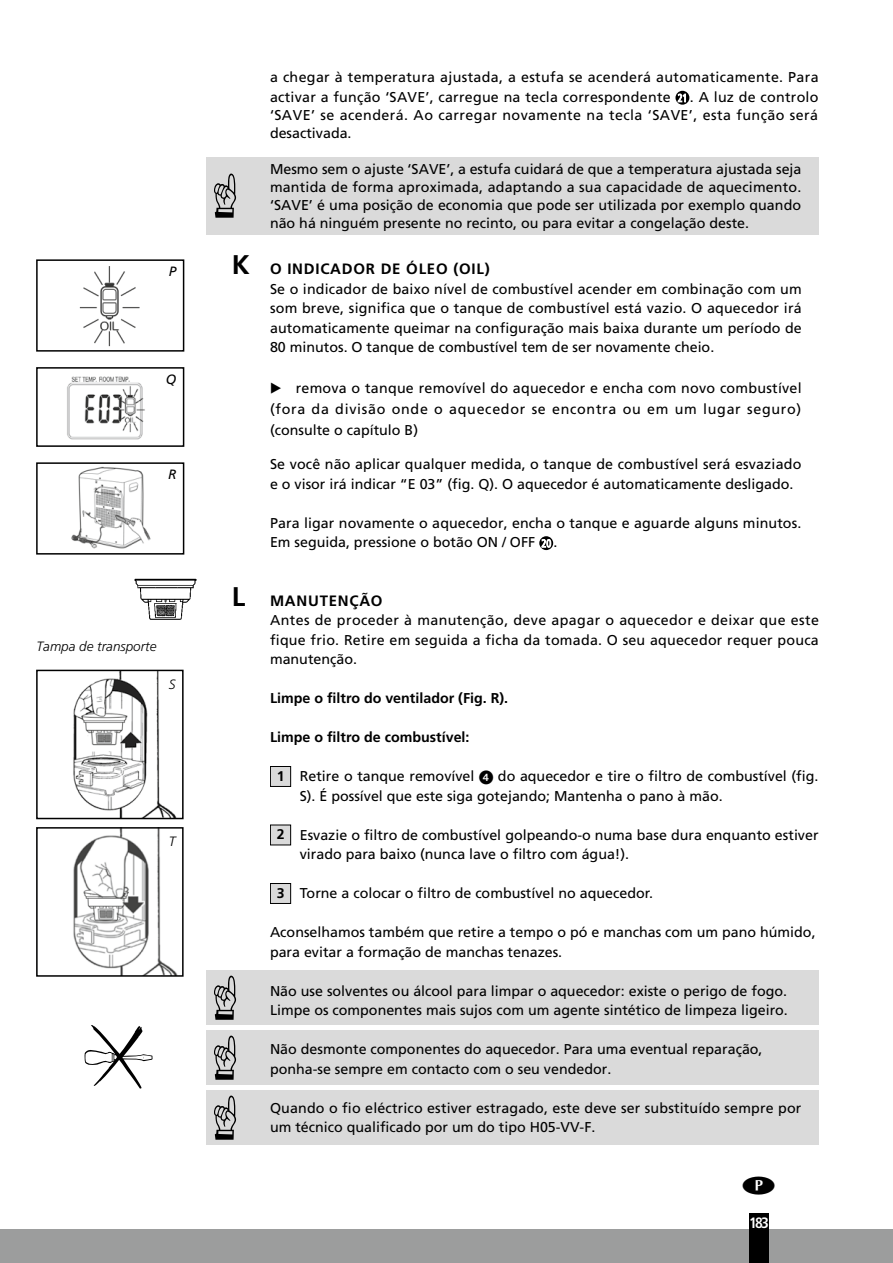
<style>
.page{position:relative;width:893px;height:1263px;background:#fff}
.page>*{position:absolute;margin:0;border:0;box-sizing:border-box;transform-origin:0 0}
.t1{font:700 15px "Frutiger";letter-spacing:.05em;color:#000}
.t2{font:700 condensed 15px "Frutiger";color:#fff}
.t3{font:14.25px/19.5px "Frutiger";color:#000}
.t4{font:14.25px/19.5px "Frutiger";letter-spacing:.025em;color:#000}
.t5{font:14.25px/18px "Frutiger";letter-spacing:.03em;color:#000}
.t6{font:700 14.25px "Frutiger";color:#000}
.t7{font:italic 300 13.5px "Frutiger CE";color:#000}
.t8{font:italic 13.5px "Frutiger LT Std";color:#000}
.t9{font:italic 300 13.5px "Frutiger LT Std";color:#000}
.s1{font-family:"Frutiger LT Std";font-stretch:condensed;font-size:11.1px;color:#fff}
.s2{font-size:27px}
.s3{font-family:"European Pi Three"}
.s4{font-weight:700;font-size:14.1px}
</style>
<div class="page">
<div style="left:0;top:1229px;width:893px;height:34px;background:#9c9d9d"></div>
<div style="left:749px;top:1213px;width:20px;height:50px;background:#000"></div>
<div style="left:206px;top:971px;width:613px;height:54px;background:#dadada"></div>
<div style="left:206px;top:1090px;width:613px;height:55px;background:#dadada"></div>
<div style="left:206px;top:1030px;width:613px;height:55px;background:#dadada"></div>
<div style="left:206px;top:157px;width:613px;height:77px;background:#dadada"></div>
<div style="left:675px;top:91px;width:14px;height:14px;background:#000;border-radius:50%"></div>
<div style="left:539px;top:536px;width:14px;height:14px;background:#000;border-radius:50%"></div>
<div style="left:270px;top:766px;width:21px;height:20px;background:#dadada"></div>
<div style="left:270px;top:766px;width:21px;height:21px;border:1px solid #000"></div>
<div style="left:270px;top:825px;width:21px;height:20px;background:#dadada"></div>
<div style="left:270px;top:825px;width:21px;height:20px;border:1px solid #000"></div>
<div style="left:270px;top:883px;width:21px;height:20px;background:#dadada"></div>
<div style="left:270px;top:883px;width:21px;height:21px;border:1px solid #000"></div>
<img style="left:67px;top:376px;width:78px;height:64px">
<div style="left:36px;top:367px;width:148px;height:80px;border:2px solid #000"></div>
<svg style="left:84px;top:1025px;width:69px;height:64px"></svg>
<img style="left:71px;top:466px;width:80px;height:83px">
<div style="left:36px;top:462px;width:148px;height:93px;border:2px solid #000"></div>
<img style="left:73px;top:673px;width:103px;height:143px">
<div style="left:36px;top:670px;width:148px;height:149px;border:2px solid #000"></div>
<img style="left:134px;top:578px;width:63px;height:42px">
<img style="left:73px;top:830px;width:104px;height:144px">
<div style="left:36px;top:827px;width:148px;height:150px;border:2px solid #000"></div>
<img style="left:79px;top:266px;width:61px;height:81px">
<div style="left:36px;top:259px;width:148px;height:93px;border:2px solid #000"></div>
<p class="t8" style="left:169px;top:263px;width:9px">P</p>
<p class="t8" style="left:166px;top:371px;width:12px">Q</p>
<p class="t8" style="left:168px;top:466px;width:10px">R</p>
<p class="t7" style="left:37px;top:638px;width:122px">Tampa de transporte</p>
<p class="t9" style="left:169px;top:677px;width:8px">S</p>
<p class="t9" style="left:169px;top:834px;width:8px">T</p>
<p class="t4" style="left:270px;top:67px;width:550px">a chegar à temperatura ajustada, a estufa se acenderá automaticamente. Para activar a função ‘SAVE’, carregue na tecla correspondente <span class="s1">21</span> . A luz de controlo</p>
<p class="t5" style="left:270px;top:106px;width:550px">‘SAVE’ se acenderá. Ao carregar novamente na tecla ‘SAVE’, esta função será desactivada.</p>
<p class="t3" style="left:270px;top:160px;width:533px;line-height:18px;text-align:justify">Mesmo sem o ajuste ‘SAVE’, a estufa cuidará de que a temperatura ajustada seja mantida de forma aproximada, adaptando a sua capacidade de aquecimento. ‘SAVE’ é uma posição de economia que pode ser utilizada por exemplo quando não há ninguém presente no recinto, ou para evitar a congelação deste.</p>
<p class="t1" style="left:232px;top:260px;width:259px"><span class="s2">K</span> O INDICADOR DE ÓLEO (OIL)</p>
<p class="t3" style="left:270px;top:279px;width:533px;text-align:justify">Se o indicador de baixo nível de combustível acender em combinação com um som breve, significa que o tanque de combustível está vazio. O aquecedor irá automaticamente queimar na configuração mais baixa durante um período de 80 minutos. O tanque de combustível tem de ser novamente cheio.</p>
<p class="t3" style="left:270px;top:377px;width:533px;line-height:21px;text-align:justify"><span class="s3">E</span> remova o tanque removível do aquecedor e encha com novo combustível (fora da divisão onde o aquecedor se encontra ou em um lugar seguro) (consulte o capítulo B)</p>
<p class="t3" style="left:270px;top:454px;width:533px">Se você não aplicar qualquer medida, o tanque de combustível será esvaziado e o visor irá indicar “E 03” (fig. Q). O aquecedor é automaticamente desligado.</p>
<p class="t3" style="left:270px;top:513px;width:533px">Para ligar novamente o aquecedor, encha o tanque e aguarde alguns minutos.<br>Em seguida, pressione o botão ON / OFF <span class="s1">20</span> .</p>
<p class="t1" style="left:232px;top:592px;width:152px"><span class="s2">L</span> MANUTENÇÃO</p>
<p class="t3" style="left:270px;top:610px;width:550px;text-align:justify">Antes de proceder à manutenção, deve apagar o aquecedor e deixar que este fique frio. Retire em seguida a ficha da tomada. O seu aquecedor requer pouca manutenção.</p>
<p class="t6" style="left:270px;top:690px;width:240px">Limpe o filtro do ventilador (Fig. R).</p>
<p class="t6" style="left:270px;top:729px;width:201px">Limpe o filtro de combustível:</p>
<p class="t3" style="left:277px;top:766px;width:199px"><span class="s4">1</span> Retire o tanque removível</p>
<p class="t3" style="left:300px;top:766px;width:520px;text-indent:198px">do aquecedor e tire o filtro de combustível (fig.<br>S). É possível que este siga gotejando; Mantenha o pano à mão.</p>
<p class="t3" style="left:300px;top:825px;width:520px;text-indent:-23px"><span class="s4">2</span> Esvazie o filtro de combustível golpeando-o numa base dura enquanto estiver virado para baixo (nunca lave o filtro com água!).</p>
<p class="t3" style="left:277px;top:883px;width:378px"><span class="s4">3</span> Torne a colocar o filtro de combustível no aquecedor.</p>
<p class="t3" style="left:270px;top:922px;width:547px">Aconselhamos também que retire a tempo o pó e manchas com um pano húmido, para evitar a formação de manchas tenazes.</p>
<p class="t3" style="left:270px;top:981px;width:519px">Não use solventes ou álcool para limpar o aquecedor: existe o perigo de fogo.<br>Limpe os componentes mais sujos com um agente sintético de limpeza ligeiro.</p>
<p class="t3" style="left:270px;top:1039px;width:494px">Não desmonte componentes do aquecedor. Para uma eventual reparação, ponha-se sempre em contacto com o seu vendedor.</p>
<p class="t3" style="left:270px;top:1098px;width:533px">Quando o fio eléctrico estiver estragado, este deve ser substituído sempre por um técnico qualificado por um do tipo H05-VV-F.</p>
<p class="t2" style="left:749px;top:1214px;width:21px">183</p>
</div>
